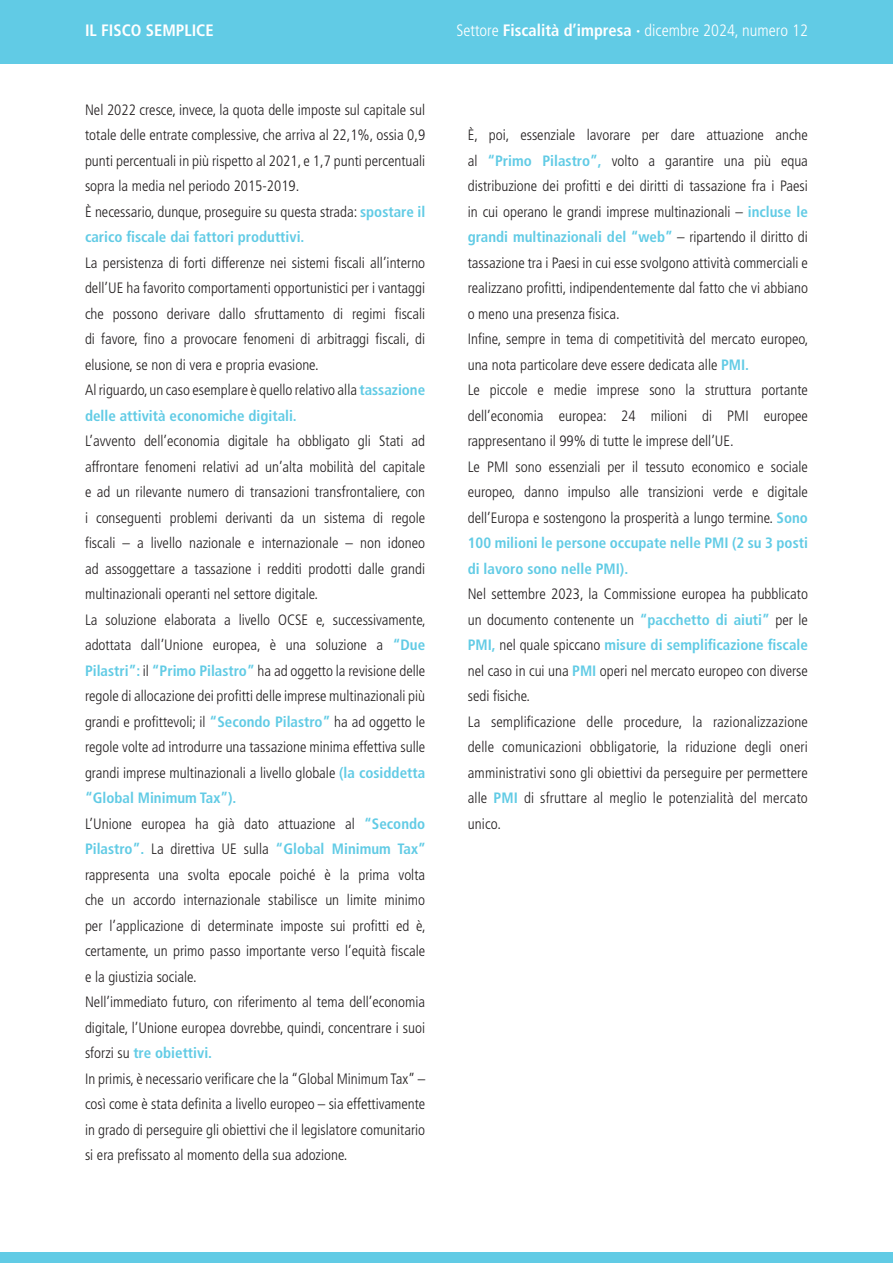
<style>
.page{position:relative;width:893px;height:1263px;background:#fff}
.page>*{position:absolute;margin:0;border:0;box-sizing:border-box;transform-origin:0 0}
.t1{font:300 condensed 16.5px "Frutiger LT Std";color:#fff}
.t2{font:700 condensed 16.5px "Frutiger LT Std";color:#fff}
.t3{font:300 condensed 15px/25.5px "Frutiger LT Std";color:#231f20}
.s1{font-weight:700}
.s2{font-weight:700;color:#61cbe5}
</style>
<div class="page">
<div style="left:0;top:0;width:893px;height:64px;background:#61cbe5"></div>
<div style="left:0;top:1252px;width:893px;height:11px;background:#61cbe5"></div>
<p class="t2" style="left:85px;top:20px;width:130px">IL FISCO SEMPLICE</p>
<p class="t1" style="left:456px;top:21px;width:353px">Settore <span class="s1">Fiscalità d’impresa ·</span> dicembre 2024, numero 12</p>
<p class="t3" style="left:85px;top:97px;width:342px">Nel 2022 cresce, invece, la quota delle imposte sul capitale sul totale delle entrate complessive, che arriva al 22,1%, ossia 0,9 punti percentuali in più rispetto al 2021, e 1,7 punti percentuali sopra la media nel periodo 2015-2019.<br>È necessario, dunque, proseguire su questa strada: <span class="s2">spostare il carico fiscale dai fattori produttivi.</span></p>
<p class="t3" style="left:85px;top:250px;width:342px">La persistenza di forti differenze nei sistemi fiscali all’interno dell’UE ha favorito comportamenti opportunistici per i vantaggi che possono derivare dallo sfruttamento di regimi fiscali di favore, fino a provocare fenomeni di arbitraggi fiscali, di elusione, se non di vera e propria evasione.<br>Al riguardo, un caso esemplare è quello relativo alla <span class="s2">tassazione delle attività economiche digitali.</span></p>
<p class="t3" style="left:85px;top:429px;width:342px">L’avvento dell’economia digitale ha obbligato gli Stati ad affrontare fenomeni relativi ad un’alta mobilità del capitale e ad un rilevante numero di transazioni transfrontaliere, con i conseguenti problemi derivanti da un sistema di regole fiscali – a livello nazionale e internazionale – non idoneo ad assoggettare a tassazione i redditi prodotti dalle grandi multinazionali operanti nel settore digitale.<br>La soluzione elaborata a livello OCSE e, successivamente, adottata dall’Unione europea, è una soluzione a <span class="s2">“Due Pilastri”:</span> il <span class="s2">“Primo Pilastro”</span> ha ad oggetto la revisione delle regole di allocazione dei profitti delle imprese multinazionali più grandi e profittevoli; il <span class="s2">“Secondo Pilastro”</span> ha ad oggetto le regole volte ad introdurre una tassazione minima effettiva sulle grandi imprese multinazionali a livello globale <span class="s2">(la cosiddetta “Global Minimum Tax”).<br></span>L’Unione europea ha già dato attuazione al <span class="s2">“Secondo Pilastro”.</span> La direttiva UE sulla <span class="s2">“Global Minimum Tax” </span>rappresenta una svolta epocale poiché è la prima volta che un accordo internazionale stabilisce un limite minimo per l’applicazione di determinate imposte sui profitti ed è, certamente, un primo passo importante verso l’equità fiscale e la giustizia sociale.<br>Nell’immediato futuro, con riferimento al tema dell’economia digitale, l’Unione europea dovrebbe, quindi, concentrare i suoi sforzi su <span class="s2">tre obiettivi.<br></span>In primis, è necessario verificare che la “Global Minimum Tax” – così come è stata definita a livello europeo – sia effettivamente in grado di perseguire gli obiettivi che il legislatore comunitario si era prefissato al momento della sua adozione.</p>
<p class="t3" style="left:468px;top:123px;width:342px">È, poi, essenziale lavorare per dare attuazione anche al <span class="s2">“Primo Pilastro”,</span> volto a garantire una più equa distribuzione dei profitti e dei diritti di tassazione fra i Paesi in cui operano le grandi imprese multinazionali – <span class="s2">incluse le grandi multinazionali del “web”</span> – ripartendo il diritto di tassazione tra i Paesi in cui esse svolgono attività commerciali e realizzano profitti, indipendentemente dal fatto che vi abbiano o meno una presenza fisica.<br>Infine, sempre in tema di competitività del mercato europeo, una nota particolare deve essere dedicata alle <span class="s2">PMI.<br></span>Le piccole e medie imprese sono la struttura portante dell’economia europea: 24 milioni di PMI europee rappresentano il 99% di tutte le imprese dell’UE.<br>Le PMI sono essenziali per il tessuto economico e sociale europeo, danno impulso alle transizioni verde e digitale dell’Europa e sostengono la prosperità a lungo termine. <span class="s2">Sono 100 milioni le persone occupate nelle PMI (2 su 3 posti di lavoro sono nelle PMI).</span></p>
<p class="t3" style="left:468px;top:582px;width:342px">Nel settembre 2023, la Commissione europea ha pubblicato un documento contenente un <span class="s2">“pacchetto di aiuti”</span> per le <span class="s2">PMI,</span> nel quale spiccano <span class="s2">misure di semplificazione fiscale </span>nel caso in cui una <span class="s2">PMI</span> operi nel mercato europeo con diverse sedi fisiche.<br>La semplificazione delle procedure, la razionalizzazione delle comunicazioni obbligatorie, la riduzione degli oneri amministrativi sono gli obiettivi da perseguire per permettere alle <span class="s2">PMI</span> di sfruttare al meglio le potenzialità del mercato unico.</p>
</div>
